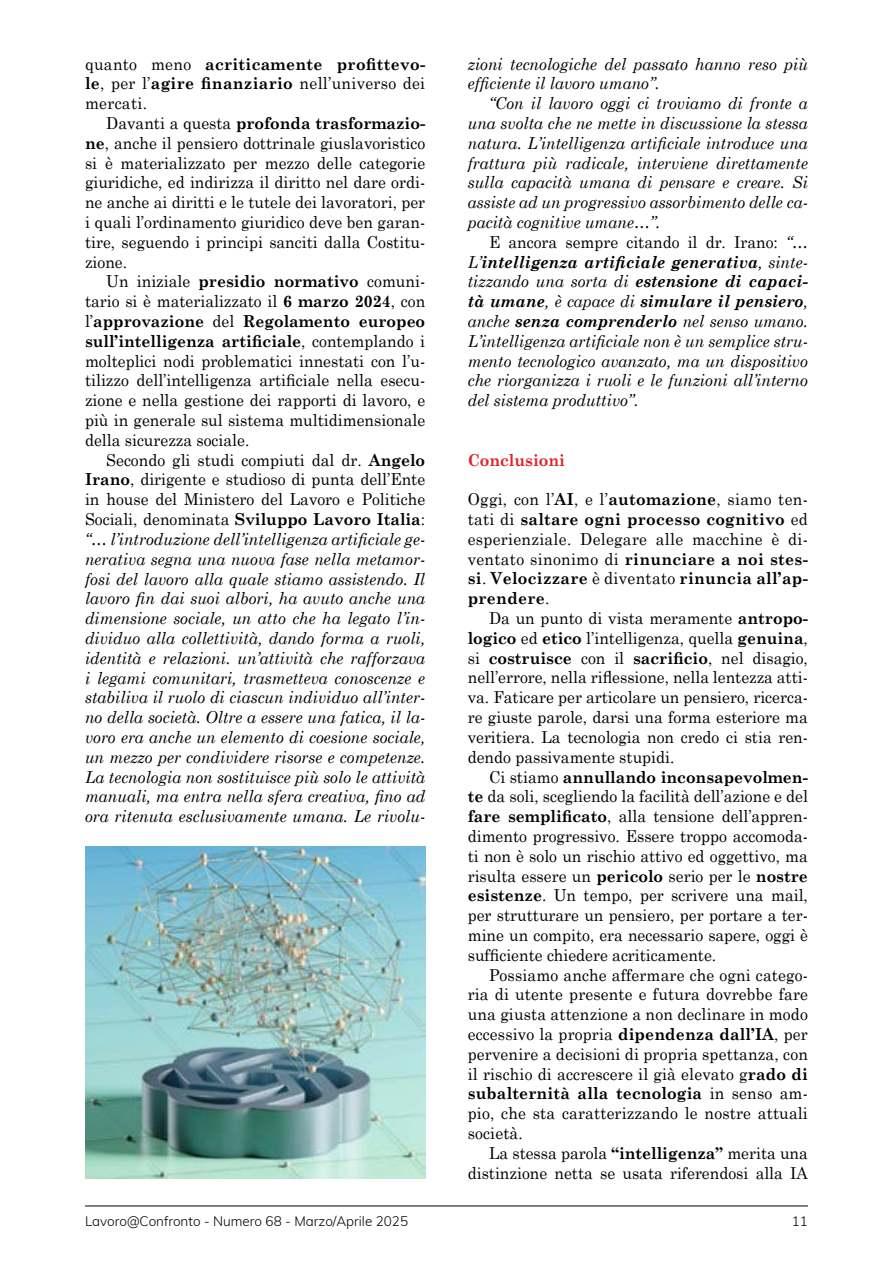
<style>
.page{position:relative;width:893px;height:1263px;background:#fff}
.page>*{position:absolute;margin:0;border:0;box-sizing:border-box;transform-origin:0 0}
.t1{font:16.5px/19.8px "Century Schoolbook";color:#000;text-align:justify;scale:.95 1}
.t2{font:italic 16.5px/19.8px "Century Schoolbook";color:#000;text-align:justify;scale:.95 1}
.t3{font:700 16.5px/19.8px "Century Schoolbook";letter-spacing:.02em;color:#000;text-align:justify;scale:.95 1}
.t4{font:700 16.5px "Century Schoolbook";color:#e21f26;scale:.95 1}
.t5{font:300 13.5px "Muli";color:#000}
.s1{font-weight:400}
.s2{font-weight:700}
.s3{font-style:normal}
.s4{font-weight:700;font-style:normal}
</style>
<div class="page">
<hr style="left:85px;top:1205px;width:723px;height:1px;background:#000">
<img style="left:85px;top:847px;width:340px;height:331px">
<p class="t3" style="left:85px;top:54px;width:360px"><span class="s1">quanto meno</span> acriticamente profittevo&shy;le<span class="s1">, per l’</span>agire finanziario <span class="s1">nell’universo dei mercati.</span></p>
<p class="t1" style="left:85px;top:113px;width:360px;text-indent:21px">Davanti a questa <span class="s2">profonda trasformazio&shy;ne</span>, anche il pensiero dottrinale giuslavoristico si è materializzato per mezzo delle categorie giuridiche, ed indirizza il diritto nel dare ordi&shy;ne anche ai diritti e le tutele dei lavoratori, per i quali l’ordinamento giuridico deve ben garan&shy;tire, seguendo i principi sanciti dalla Costitu&shy;zione.</p>
<p class="t1" style="left:85px;top:271px;width:360px;text-indent:21px">Un iniziale <span class="s2">presidio normativo</span> comuni&shy;tario si è materializzato il <span class="s2">6 marzo 2024</span>, con l’<span class="s2">approvazione</span> del <span class="s2">Regolamento europeo sull’intelligenza artificiale</span>, contemplando i molteplici nodi problematici innestati con l’u&shy;tilizzo dell’intelligenza artificiale nella esecu&shy;zione e nella gestione dei rapporti di lavoro, e più in generale sul sistema multidimensionale della sicurezza sociale.</p>
<p class="t2" style="left:85px;top:450px;width:360px;text-indent:21px"><span class="s3">Secondo gli studi compiuti dal dr.</span> <span class="s4">Angelo Irano</span><span class="s3">, dirigente e studioso di punta dell’Ente in house del Ministero del Lavoro e Politiche Sociali, denominata</span> <span class="s4">Sviluppo Lavoro Italia</span><span class="s3">: </span>“… l’introduzione dell’intelligenza artificiale ge&shy;nerativa segna una nuova fase nella metamor&shy;fosi del lavoro alla quale stiamo assistendo. Il lavoro fin dai suoi albori, ha avuto anche una dimensione sociale, un atto che ha legato l’in&shy;dividuo alla collettività, dando forma a ruoli, identità e relazioni. un’attività che rafforzava i legami comunitari, trasmetteva conoscenze e stabiliva il ruolo di ciascun individuo all’inter&shy;no della società. Oltre a essere una fatica, il la&shy;voro era anche un elemento di coesione sociale, un mezzo per condividere risorse e competenze.<br>La tecnologia non sostituisce più solo le attività manuali, ma entra nella sfera creativa, fino ad ora ritenuta esclusivamente umana. Le rivolu-</p>
<p class="t2" style="left:468px;top:53px;width:360px">zioni tecnologiche del passato hanno reso più efficiente il lavoro umano”.</p>
<p class="t2" style="left:468px;top:93px;width:360px;text-indent:21px">“Con il lavoro oggi ci troviamo di fronte a una svolta che ne mette in discussione la stessa natura. L’intelligenza artificiale introduce una frattura più radicale, interviene direttamente sulla capacità umana di pensare e creare. Si assiste ad un progressivo assorbimento delle ca&shy;pacità cognitive umane…”.</p>
<p class="t2" style="left:468px;top:232px;width:360px;text-indent:21px"><span class="s3">E ancora sempre citando il dr. Irano:</span> “… L’<span class="s2">intelligenza artificiale generativa</span>, sinte&shy;tizzando una sorta di <span class="s2">estensione di capaci&shy;tà umane</span>, è capace di <span class="s2">simulare il pensiero</span>, anche <span class="s2">senza comprenderlo</span> nel senso umano.<br>L’intelligenza artificiale non è un semplice stru&shy;mento tecnologico avanzato, ma un dispositivo che riorganizza i ruoli e le funzioni all’interno del sistema produttivo”.</p>
<p class="t4" style="left:468px;top:450px;width:104px">Conclusioni</p>
<p class="t1" style="left:468px;top:489px;width:360px">Oggi, con l’<span class="s2">AI</span>, e l’<span class="s2">automazione</span>, siamo ten&shy;tati di <span class="s2">saltare ogni processo cognitivo</span> ed esperienziale. Delegare alle macchine è di&shy;ventato sinonimo di <span class="s2">rinunciare a noi stes&shy;si</span>. <span class="s2">Velocizzare</span> è diventato <span class="s2">rinuncia all’ap&shy;prendere</span>.</p>
<p class="t1" style="left:468px;top:608px;width:360px;text-indent:21px">Da un punto di vista meramente <span class="s2">antropo&shy;logico</span> ed <span class="s2">etico</span> l’intelligenza, quella <span class="s2">genuina</span>, si <span class="s2">costruisce</span> con il <span class="s2">sacrificio</span>, nel disagio, nell’errore, nella riflessione, nella lentezza atti&shy;va. Faticare per articolare un pensiero, ricerca&shy;re giuste parole, darsi una forma esteriore ma veritiera. La tecnologia non credo ci stia ren&shy;dendo passivamente stupidi.</p>
<p class="t1" style="left:468px;top:766px;width:360px;text-indent:21px">Ci stiamo <span class="s2">annullando inconsapevolmen&shy;te</span> da soli, scegliendo la facilità dell’azione e del <span class="s2">fare semplificato</span>, alla tensione dell’appren&shy;dimento progressivo. Essere troppo accomoda&shy;ti non è solo un rischio attivo ed oggettivo, ma risulta essere un <span class="s2">pericolo</span> serio per le <span class="s2">nostre esistenze</span>. Un tempo, per scrivere una mail, per strutturare un pensiero, per portare a ter&shy;mine un compito, era necessario sapere, oggi è sufficiente chiedere acriticamente.</p>
<p class="t1" style="left:468px;top:964px;width:360px;text-indent:21px">Possiamo anche affermare che ogni catego&shy;ria di utente presente e futura dovrebbe fare una giusta attenzione a non declinare in modo eccessivo la propria <span class="s2">dipendenza dall’IA</span>, per pervenire a decisioni di propria spettanza, con il rischio di accrescere il già elevato g<span class="s2">rado di subalternità alla tecnologia</span> in senso am&shy;pio, che sta caratterizzando le nostre attuali società.</p>
<p class="t1" style="left:468px;top:1142px;width:360px;text-align:right">La stessa parola <span class="s2">“intelligenza”</span> merita una distinzione netta se usata riferendosi alla IA</p>
<p class="t5" style="left:85px;top:1211px;width:325px">Lavoro@Confronto - Numero 68 - Marzo/Aprile 2025</p>
<p class="t5" style="left:792px;top:1211px;width:18px">11</p>
</div>
